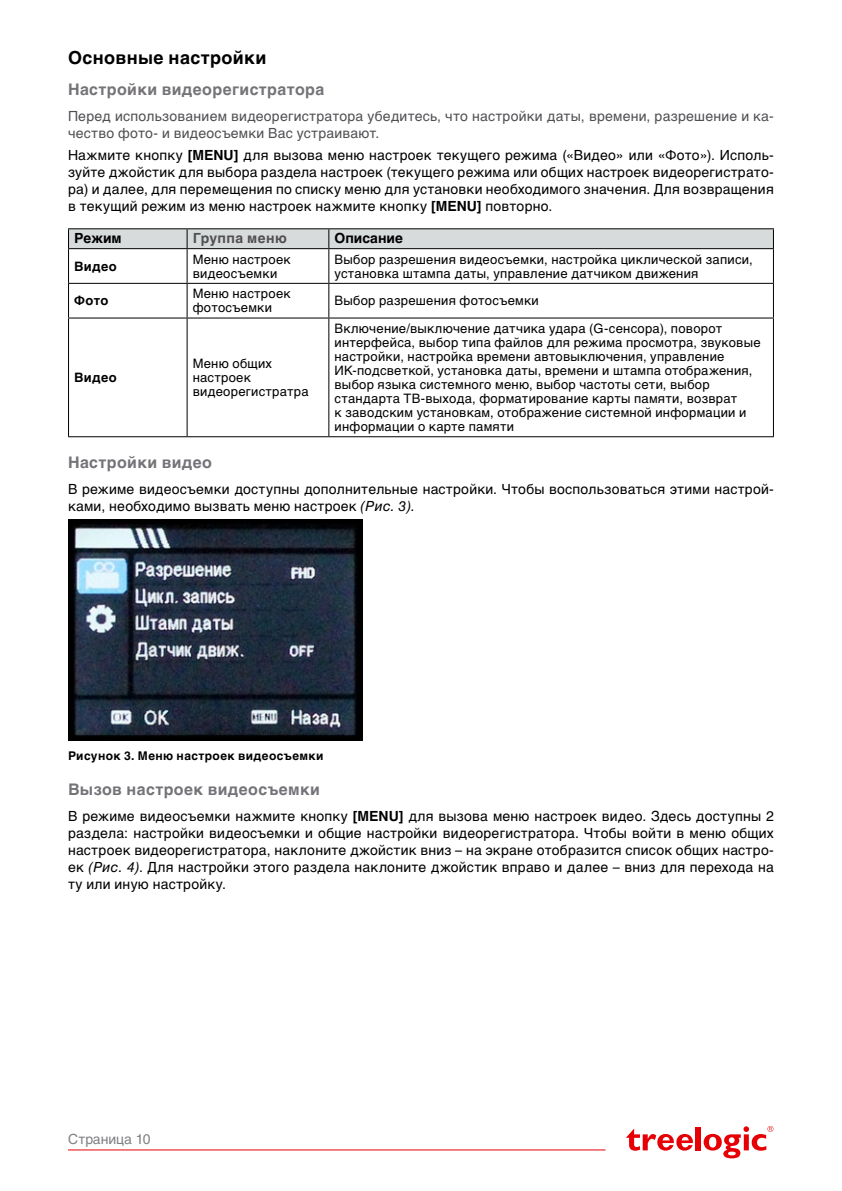
<style>
.page{position:relative;width:842px;height:1191px;background:#fff}
.page>*{position:absolute;margin:0;border:0;box-sizing:border-box;transform-origin:0 0}
.t1{font:700 18px "Helvetica C";letter-spacing:.02em;color:#000}
.t2{font:700 16px "Helvetica C";letter-spacing:.025em;color:#757378}
.t3{font:14px/16.8px "Helvetica C";letter-spacing:.02em;color:#000;text-align:justify}
.t4{font:14px/16.8px "Helvetica C";letter-spacing:.02em;color:#504f53}
.t5{font:700 14px "Helvetica C";color:#000}
.t6{font:14px "Helvetica C";color:#818084}
.t7{font:700 14px "Helvetica C";letter-spacing:.025em;color:#504f53}
.t8{font:13px/14px "Helvetica C";letter-spacing:.02em;color:#000}
.t9{font:700 13px "Helvetica C";letter-spacing:.03em;color:#000}
.t10{font:700 12px "Helvetica C";letter-spacing:.035em;color:#000}
.s1{font-weight:700}
.s2{font-style:italic}
</style>
<div class="page">
<div style="left:696px;top:1126px;width:5px;height:24px;background:#e60005"></div>
<svg style="left:704px;top:1126px;width:69px;height:32px"></svg>
<svg style="left:626px;top:1128px;width:67px;height:22px"></svg>
<hr style="left:68px;top:1149px;width:537px;height:1px;background:#e60005">
<hr style="left:68px;top:228px;width:119px;height:1px;background:#000">
<hr style="left:187px;top:228px;width:142px;height:1px;background:#000">
<hr style="left:329px;top:228px;width:445px;height:1px;background:#000">
<svg style="left:68px;top:229px;width:706px;height:207px"></svg>
<hr style="left:68px;top:248px;width:119px;height:1px;background:#000">
<hr style="left:68px;top:249px;width:1px;height:34px;background:#000">
<hr style="left:187px;top:248px;width:142px;height:1px;background:#000">
<hr style="left:187px;top:249px;width:1px;height:34px;background:#000">
<hr style="left:329px;top:248px;width:445px;height:1px;background:#000">
<hr style="left:328px;top:249px;width:1px;height:34px;background:#000">
<hr style="left:773px;top:249px;width:1px;height:34px;background:#000">
<hr style="left:68px;top:283px;width:119px;height:1px;background:#000">
<hr style="left:68px;top:284px;width:1px;height:33px;background:#000">
<hr style="left:187px;top:283px;width:142px;height:1px;background:#000">
<hr style="left:187px;top:284px;width:1px;height:33px;background:#000">
<hr style="left:329px;top:283px;width:445px;height:1px;background:#000">
<hr style="left:328px;top:284px;width:1px;height:33px;background:#000">
<hr style="left:773px;top:284px;width:1px;height:33px;background:#000">
<hr style="left:68px;top:317px;width:119px;height:1px;background:#000">
<hr style="left:68px;top:318px;width:1px;height:118px;background:#000">
<hr style="left:187px;top:317px;width:142px;height:1px;background:#000">
<hr style="left:187px;top:318px;width:1px;height:118px;background:#000">
<hr style="left:329px;top:317px;width:445px;height:1px;background:#000">
<hr style="left:328px;top:318px;width:1px;height:118px;background:#000">
<hr style="left:773px;top:318px;width:1px;height:118px;background:#000">
<hr style="left:68px;top:436px;width:119px;height:1px;background:#000">
<hr style="left:187px;top:436px;width:142px;height:1px;background:#000">
<hr style="left:329px;top:436px;width:445px;height:1px;background:#000">
<img style="left:68px;top:519px;width:295px;height:221px">
<p class="t1" style="left:68px;top:47px;width:200px">Основные настройки</p>
<p class="t2" style="left:68px;top:80px;width:258px">Настройки видеорегистратора</p>
<p class="t4" style="left:68px;top:108px;width:707px">Перед использованием видеорегистратора убедитесь, что настройки даты, времени, разрешение и ка&shy;чество фото- и видеосъемки Вас устраивают.</p>
<p class="t3" style="left:68px;top:147px;width:707px">Нажмите кнопку <span class="s1">[MENU]</span> для вызова меню настроек текущего режима («Видео» или «Фото»). Исполь&shy;зуйте джойстик для выбора раздела настроек (текущего режима или общих настроек видеорегистрато&shy;ра) и далее, для перемещения по списку меню для установки необходимого значения. Для возвращения в текущий режим из меню настроек нажмите кнопку <span class="s1">[MENU]</span> повторно.</p>
<p class="t5" style="left:74px;top:230px;width:49px">Режим</p>
<p class="t7" style="left:193px;top:230px;width:95px">Группа меню</p>
<p class="t5" style="left:334px;top:230px;width:70px">Описание</p>
<p class="t9" style="left:74px;top:259px;width:44px">Видео</p>
<p class="t8" style="left:193px;top:252px;width:99px">Меню настроек видеосъемки</p>
<p class="t8" style="left:334px;top:252px;width:420px">Выбор разрешения видеосъемки, настройка циклической записи, установка штампа даты, управление датчиком движения</p>
<p class="t9" style="left:74px;top:293px;width:36px">Фото</p>
<p class="t8" style="left:193px;top:287px;width:99px">Меню настроек фотосъемки</p>
<p class="t8" style="left:334px;top:294px;width:206px">Выбор разрешения фотосъемки</p>
<p class="t9" style="left:74px;top:370px;width:44px">Видео</p>
<p class="t8" style="left:193px;top:356px;width:117px">Меню общих настроек видеорегистратра</p>
<p class="t8" style="left:334px;top:321px;width:428px">Включение/выключение датчика удара (G-сенсора), поворот интерфейса, выбор типа файлов для режима просмотра, звуковые настройки, настройка времени автовыключения, управление ИК-подсветкой, установка даты, времени и штампа отображения, выбор языка системного меню, выбор частоты сети, выбор стандарта ТВ-выхода, форматирование карты памяти, возврат<br>к заводским установкам, отображение системной информации и информации о карте памяти</p>
<p class="t2" style="left:68px;top:453px;width:145px">Настройки видео</p>
<p class="t3" style="left:68px;top:481px;width:707px">В режиме видеосъемки доступны дополнительные настройки. Чтобы воспользоваться этими настрой&shy;ками, необходимо вызвать меню настроек <span class="s2">(Рис. 3)</span>.</p>
<p class="t10" style="left:68px;top:749px;width:257px">Рисунок 3. Меню настроек видеосъемки</p>
<p class="t2" style="left:68px;top:780px;width:254px">Вызов настроек видеосъемки</p>
<p class="t3" style="left:68px;top:808px;width:707px">В режиме видеосъемки нажмите кнопку <span class="s1">[MENU]</span> для вызова меню настроек видео. Здесь доступны 2 раздела: настройки видеосъемки и общие настройки видеорегистратора. Чтобы войти в меню общих настроек видеорегистратора, наклоните джойстик вниз – на экране отобразится список общих настро&shy;ек <span class="s2">(Рис. 4)</span>. Для настройки этого раздела наклоните джойстик вправо и далее – вниз для перехода на ту или иную настройку.</p>
<p class="t6" style="left:68px;top:1130px;width:84px">Страница 10</p>
</div>
